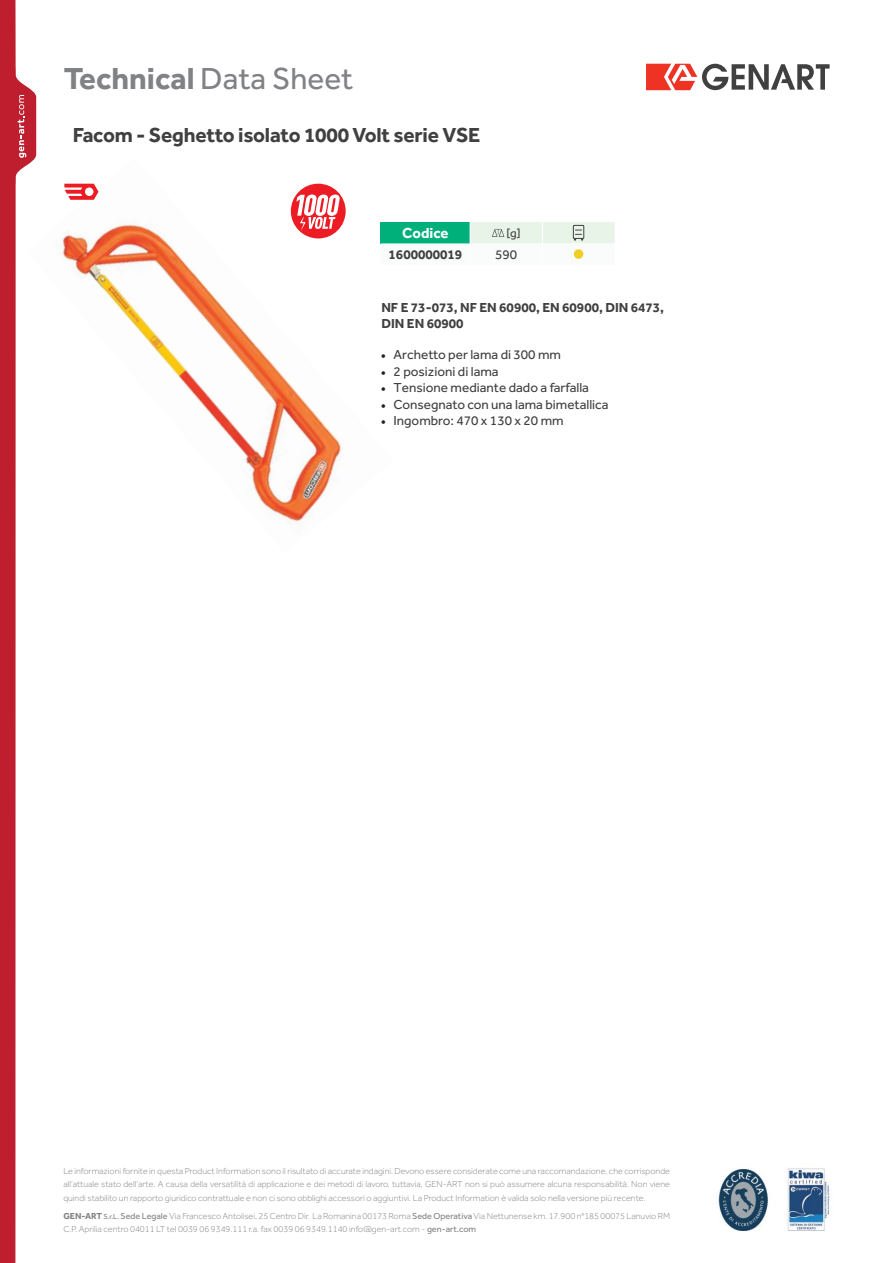
<style>
.page{position:relative;width:893px;height:1263px;background:#fff}
.page>*{position:absolute;margin:0;border:0;box-sizing:border-box;transform-origin:0 0}
.t1{font:700 31.5px "Effra";color:#808285}
.t2{font:700 21px "Effra";letter-spacing:-.01em;color:#404041}
.t3{font:700 15px "Effra";color:#fff}
.t4{font:13.5px "Effra";color:#404041}
.t5{font:700 13.5px/16.5px "Effra";color:#404041}
.t6{font:12px "Effra";color:#404041}
.t7{font:300 9px/13.5px "Effra";color:#808285;text-align:justify}
.s1{font-weight:400}
.s2{font-family:"Minion Pro";color:#231f20}
.s3{font-weight:700}
.s4{font-weight:400;font-size:7.5px}
</style>
<div class="page">
<img style="left:718px;top:1168px;width:113px;height:63px">
<svg style="left:646px;top:64px;width:183px;height:26px"></svg>
<svg style="left:0;top:0;width:36px;height:1263px"></svg>
<svg style="left:394px;top:222px;width:220px;height:37px"></svg>
<div style="left:574px;top:249px;width:9px;height:10px;background:#efce28;border-radius:50%"></div>
<img style="left:26px;top:158px;width:368px;height:395px">
<svg style="left:64px;top:184px;width:34px;height:16px"></svg>
<div style="left:291px;top:184px;width:54px;height:54px;background:#ed1c24;border-radius:50%"></div>
<svg style="left:296px;top:195px;width:44px;height:36px"></svg>
<h1 class="t1" style="left:64px;top:68px;width:291px">Technical <span class="s1">Data Sheet</span></h1>
<h2 class="t2" style="left:73px;top:128px;width:409px">Facom - Seghetto isolato 1000 Volt serie VSE</h2>
<h3 class="t3" style="left:402px;top:228px;width:48px">Codice</h3>
<h3 class="t6" style="left:506px;top:229px;width:16px">[g]</h3>
<h3 class="t5" style="left:388px;top:247px;width:75px">1600000019</h3>
<h3 class="t4" style="left:495px;top:250px;width:24px">590</h3>
<h3 class="t5" style="left:381px;top:301px;width:284px">NF E 73-073, NF EN 60900, EN 60900, DIN 6473,<br>DIN EN 60900</h3>
<h3 class="t4" style="left:381px;top:350px;width:182px"><span class="s2">•</span> Archetto per lama di 300 mm</h3>
<h3 class="t4" style="left:381px;top:367px;width:119px"><span class="s2">•</span> 2 posizioni di lama</h3>
<h3 class="t4" style="left:381px;top:383px;width:210px"><span class="s2">•</span> Tensione mediante dado a farfalla</h3>
<h3 class="t4" style="left:381px;top:400px;width:229px"><span class="s2">•</span> Consegnato con una lama bimetallica</h3>
<h3 class="t4" style="left:381px;top:416px;width:184px"><span class="s2">•</span> Ingombro: 470 x 130 x 20 mm</h3>
<p class="t7" style="left:63px;top:1165px;width:608px">Le informazioni fornite in questa Product Information sono il risultato di accurate indagini. Devono essere considerate come una raccomandazione, che corrisponde all‘attuale stato dell‘arte. A causa della versatilità di applicazione e dei metodi di lavoro, tuttavia, GEN-ART non si può assumere alcuna responsabilità. Non viene quindi stabilito un rapporto giuridico contrattuale e non ci sono obblighi accessori o aggiuntivi. La Product Information è valida solo nella versione più recente.</p>
<p class="t7" style="left:63px;top:1210px;width:608px"><span class="s3">GEN-ART</span> <span class="s4">S.r.L.</span> <span class="s1">Sede Legale</span> Via Francesco Antolisei, 25 Centro Dir. La Romanina 00173 Roma <span class="s1">Sede Operativa</span> Via Nettunense km. 17.900 n°185 00075 Lanuvio RM<br>C.P. Aprilia centro 04011 LT tel 0039 06 9349.111 r.a. fax 0039 06 9349.1140 info@gen-art.com - <span class="s1">gen-art.com</span></p>
</div>
